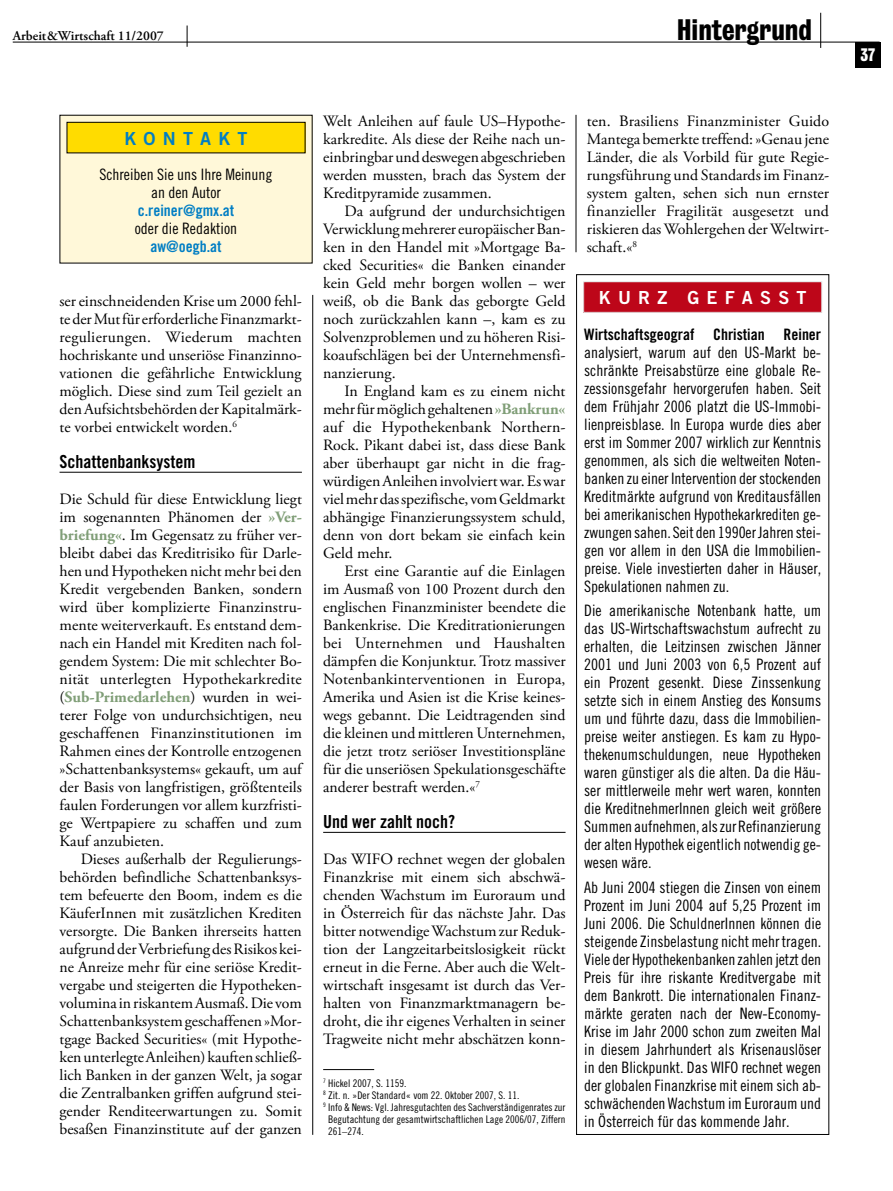
<style>
.page{position:relative;width:893px;height:1191px;background:#fff}
.page>*{position:absolute;margin:0;border:0;box-sizing:border-box;transform-origin:0 0}
.t1{font:27px "Bureau Grot Three Seven";color:#000}
.t2{font:18px "Trade Gothic Bold Cond Twenty";color:#000}
.t3{font:18px "Trade Gothic Bold Two";letter-spacing:.4em;color:#fff}
.t4{font:18px "Trade Gothic Bold Two";letter-spacing:.4em;color:#007ec4}
.t5{font:16.5px "Bureau Grot Three Seven";color:#fff}
.t6{font:15.75px/18px "Adobe Garamond Pro";color:#000;text-align:justify}
.t7{font:15.75px/18px "Trade Gothic Cond Eighteen";color:#000;text-align:justify}
.t8{font:15.75px "Trade Gothic Bold Cond Twenty";color:#000}
.t9{font:15.75px "Trade Gothic Bold Cond Twenty";color:#007ec4}
.t10{font:600 13.5px "Adobe Garamond Pro";color:#000}
.t11{font:10.5px "Trade Gothic Cond Eighteen";color:#000}
.s1{font-weight:700;color:#809e77}
</style>
<div class="page">
<div style="left:855px;top:42px;width:25px;height:25px;background:#000"></div>
<svg style="left:187px;top:26px;width:1px;height:21px"></svg>
<hr style="left:13px;top:42px;width:867px;height:1px;background:#000">
<hr style="left:820px;top:13px;width:1px;height:35px;background:#000">
<hr style="left:60px;top:472px;width:242px;height:1px;background:#000">
<hr style="left:323px;top:832px;width:243px;height:1px;background:#000">
<hr style="left:323px;top:1069px;width:51px;height:1px;background:#000">
<hr style="left:312px;top:295px;width:1px;height:839px;background:#000">
<hr style="left:576px;top:115px;width:1px;height:137px;background:#000">
<div style="left:576px;top:274px;width:253px;height:860px;border:1px solid #000"></div>
<div style="left:584px;top:282px;width:238px;height:30px;background:#bd0619"></div>
<div style="left:583px;top:281px;width:239px;height:31px;border:1px solid #e3e4e4"></div>
<div style="left:60px;top:115px;width:252px;height:148px;background:#fff8d9"></div>
<div style="left:67px;top:122px;width:238px;height:31px;background:#ffdc00"></div>
<div style="left:67px;top:122px;width:238px;height:31px;border:1px solid #000"></div>
<p class="t10" style="left:13px;top:28px;width:153px">Arbeit&amp;Wirtschaft 11/2007</p>
<h1 class="t1" style="left:677px;top:15px;width:136px">Hintergrund</h1>
<p class="t4" style="left:124px;top:127px;width:125px">KONTAKT</p>
<p class="t7" style="left:99px;top:166px;width:175px;text-align:center">Schreiben Sie uns Ihre Meinung an den Autor</p>
<p class="t9" style="left:138px;top:201px;width:98px">c.reiner@gmx.at</p>
<p class="t7" style="left:135px;top:220px;width:104px">oder die Redaktion</p>
<p class="t9" style="left:150px;top:237px;width:73px">aw@oegb.at</p>
<p class="t6" style="left:60px;top:293px;width:244px">ser einschneidenden Krise um 2000 fehl&shy;te der Mut für erforderliche Finanzmarkt&shy;regulierungen. Wiederum machten hochriskante und unseriöse Finanzinno&shy;vationen die gefährliche Entwicklung möglich. Diese sind zum Teil gezielt an den Aufsichtsbehörden der Kapitalmärk&shy;te vorbei entwickelt worden.<sup>6</sup></p>
<p class="t2" style="left:60px;top:451px;width:137px">Schattenbanksystem</p>
<p class="t6" style="left:60px;top:491px;width:244px">Die Schuld für diese Entwicklung liegt im sogenannten Phänomen der <span class="s1">»Ver&shy;briefung«</span>. Im Gegensatz zu früher ver&shy;bleibt dabei das Kreditrisiko für Darle&shy;hen und Hypotheken nicht mehr bei den Kredit vergebenden Banken, sondern wird über komplizierte Finanzinstru&shy;mente weiterverkauft. Es entstand dem&shy;nach ein Handel mit Krediten nach fol&shy;gendem System: Die mit schlechter Bo&shy;nität unterlegten Hypothekarkredite (<span class="s1">Sub-Primedarlehen</span>) wurden in wei&shy;terer Folge von undurchsichtigen, neu geschaffenen Finanzinstitutionen im Rahmen eines der Kontrolle entzogenen »Schattenbanksystems« gekauft, um auf der Basis von langfristigen, größtenteils faulen Forderungen vor allem kurzfristi&shy;ge Wertpapiere zu schaffen und zum Kauf anzubieten.</p>
<p class="t6" style="left:60px;top:851px;width:244px;text-indent:21px">Dieses außerhalb der Regulierungs&shy;behörden befindliche Schattenbanksys&shy;tem befeuerte den Boom, indem es die KäuferInnen mit zusätzlichen Krediten versorgte. Die Banken ihrerseits hatten aufgrund der Verbriefung des Risikos kei&shy;ne Anreize mehr für eine seriöse Kredit&shy;vergabe und steigerten die Hypotheken&shy;volumina in riskantem Ausmaß. Die vom Schattenbanksystem geschaffenen »Mor&shy;tgage Backed Securities« (mit Hypothe&shy;ken unterlegte Anleihen) kauften schließ&shy;lich Banken in der ganzen Welt, ja sogar die Zentralbanken griffen aufgrund stei&shy;gender Renditeerwartungen zu. Somit besaßen Finanzinstitute auf der ganzen</p>
<p class="t6" style="left:323px;top:113px;width:244px">Welt Anleihen auf faule US–Hypothe&shy;karkredite. Als diese der Reihe nach un&shy;einbringbar und deswegen abgeschrieben werden mussten, brach das System der Kreditpyramide zusammen.</p>
<p class="t6" style="left:323px;top:203px;width:244px;text-indent:21px">Da aufgrund der undurchsichtigen Verwicklung mehrerer europäischer Ban&shy;ken in den Handel mit »Mortgage Ba&shy;cked Securities« die Banken einander kein Geld mehr borgen wollen – wer weiß, ob die Bank das geborgte Geld noch zurückzahlen kann –, kam es zu Solvenzproblemen und zu höheren Risi&shy;koaufschlägen bei der Unternehmensfi&shy;nanzierung.</p>
<p class="t6" style="left:323px;top:383px;width:244px;text-indent:21px">In England kam es zu einem nicht mehr für möglich gehaltenen <span class="s1">»Bankrun« </span>auf die Hypothekenbank Northern-Rock. Pikant dabei ist, dass diese Bank aber überhaupt gar nicht in die frag&shy;würdigen Anleihen involviert war. Es war viel mehr das spezifische, vom Geldmarkt abhängige Finanzierungssystem schuld, denn von dort bekam sie einfach kein Geld mehr.</p>
<p class="t6" style="left:323px;top:563px;width:244px;text-indent:21px">Erst eine Garantie auf die Einlagen im Ausmaß von 100 Prozent durch den englischen Finanzminister beendete die Bankenkrise. Die Kreditrationierungen bei Unternehmen und Haushalten dämpfen die Konjunktur. Trotz massiver Notenbankinterventionen in Europa, Amerika und Asien ist die Krise keines&shy;wegs gebannt. Die Leidtragenden sind die kleinen und mittleren Unternehmen, die jetzt trotz seriöser Investitionspläne für die unseriösen Spekulationsgeschäfte anderer bestraft werden.«<sup>7</sup></p>
<p class="t2" style="left:323px;top:811px;width:133px">Und wer zahlt noch?</p>
<p class="t6" style="left:323px;top:851px;width:244px">Das WIFO rechnet wegen der globalen Finanzkrise mit einem sich abschwä&shy;chenden Wachstum im Euroraum und in Österreich für das nächste Jahr. Das bitter notwendige Wachstum zur Reduk&shy;tion der Langzeitarbeitslosigkeit rückt erneut in die Ferne. Aber auch die Welt&shy;wirtschaft insgesamt ist durch das Ver&shy;halten von Finanzmarktmanagern be&shy;droht, die ihr eigenes Verhalten in seiner Tragweite nicht mehr abschätzen konn-</p>
<p class="t11" style="left:323px;top:1076px;width:85px"><sup>7</sup> Hickel 2007, S. 1159.</p>
<p class="t11" style="left:323px;top:1088px;width:198px"><sup>8</sup> Zit. n. »Der Standard« vom 22. Oktober 2007, S. 11.</p>
<p class="t11" style="left:323px;top:1100px;width:244px"><sup>9</sup> Info &amp; News: Vgl. Jahresgutachten des Sachverständigenrates zur</p>
<p class="t11" style="left:328px;top:1112px;width:239px">Begutachtung der gesamtwirtschaftlichen Lage 2006/07, Ziffern</p>
<p class="t11" style="left:328px;top:1124px;width:37px">261–274.</p>
<p class="t6" style="left:587px;top:113px;width:244px">ten. Brasiliens Finanzminister Guido Mantega bemerkte treffend: »Genau jene Länder, die als Vorbild für gute Regie&shy;rungsführung und Standards im Finanz&shy;system galten, sehen sich nun ernster finanzieller Fragilität ausgesetzt und riskieren das Wohlergehen der Weltwirt&shy;schaft.«<sup>8</sup></p>
<p class="t3" style="left:599px;top:287px;width:209px">KURZ GEFASST</p>
<p class="t8" style="left:584px;top:325px;width:239px">Wirtschaftsgeograf Christian Reiner</p>
<p class="t7" style="left:584px;top:343px;width:239px">analysiert, warum auf den US-Markt be&shy;schränkte Preisabstürze eine globale Re&shy;zessionsgefahr hervorgerufen haben. Seit dem Frühjahr 2006 platzt die US-Immobi&shy;lienpreisblase. In Europa wurde dies aber erst im Sommer 2007 wirklich zur Kenntnis genommen, als sich die weltweiten Noten&shy;banken zu einer Intervention der stockenden Kreditmärkte aufgrund von Kreditausfällen bei amerikanischen Hypothekarkrediten ge&shy;zwungen sahen. Seit den 1990er Jahren stei&shy;gen vor allem in den USA die Immobilien&shy;preise. Viele investierten daher in Häuser, Spekulationen nahmen zu.</p>
<p class="t7" style="left:584px;top:601px;width:239px">Die amerikanische Notenbank hatte, um das US-Wirtschaftswachstum aufrecht zu erhalten, die Leitzinsen zwischen Jänner 2001 und Juni 2003 von 6,5 Prozent auf ein Prozent gesenkt. Diese Zinssenkung setzte sich in einem Anstieg des Konsums um und führte dazu, dass die Immobilien&shy;preise weiter anstiegen. Es kam zu Hypo&shy;thekenumschuldungen, neue Hypotheken waren günstiger als die alten. Da die Häu&shy;ser mittlerweile mehr wert waren, konnten die KreditnehmerInnen gleich weit größere Summen aufnehmen, als zur Refinanzierung der alten Hypothek eigentlich notwendig ge&shy;wesen wäre.</p>
<p class="t7" style="left:584px;top:878px;width:239px">Ab Juni 2004 stiegen die Zinsen von einem Prozent im Juni 2004 auf 5,25 Prozent im Juni 2006. Die SchuldnerInnen können die steigende Zinsbelastung nicht mehr tragen.<br>Viele der Hypothekenbanken zahlen jetzt den Preis für ihre riskante Kreditvergabe mit dem Bankrott. Die internationalen Finanz&shy;märkte geraten nach der New-Economy-Krise im Jahr 2000 schon zum zweiten Mal in diesem Jahrhundert als Krisenaus-löser in den Blickpunkt. Das WIFO rechnet wegen der globalen Finanzkrise mit einem sich ab&shy;schwächenden Wachstum im Euroraum und in Österreich für das kommende Jahr.</p>
<p class="t5" style="left:861px;top:45px;width:16px">37</p>
</div>
